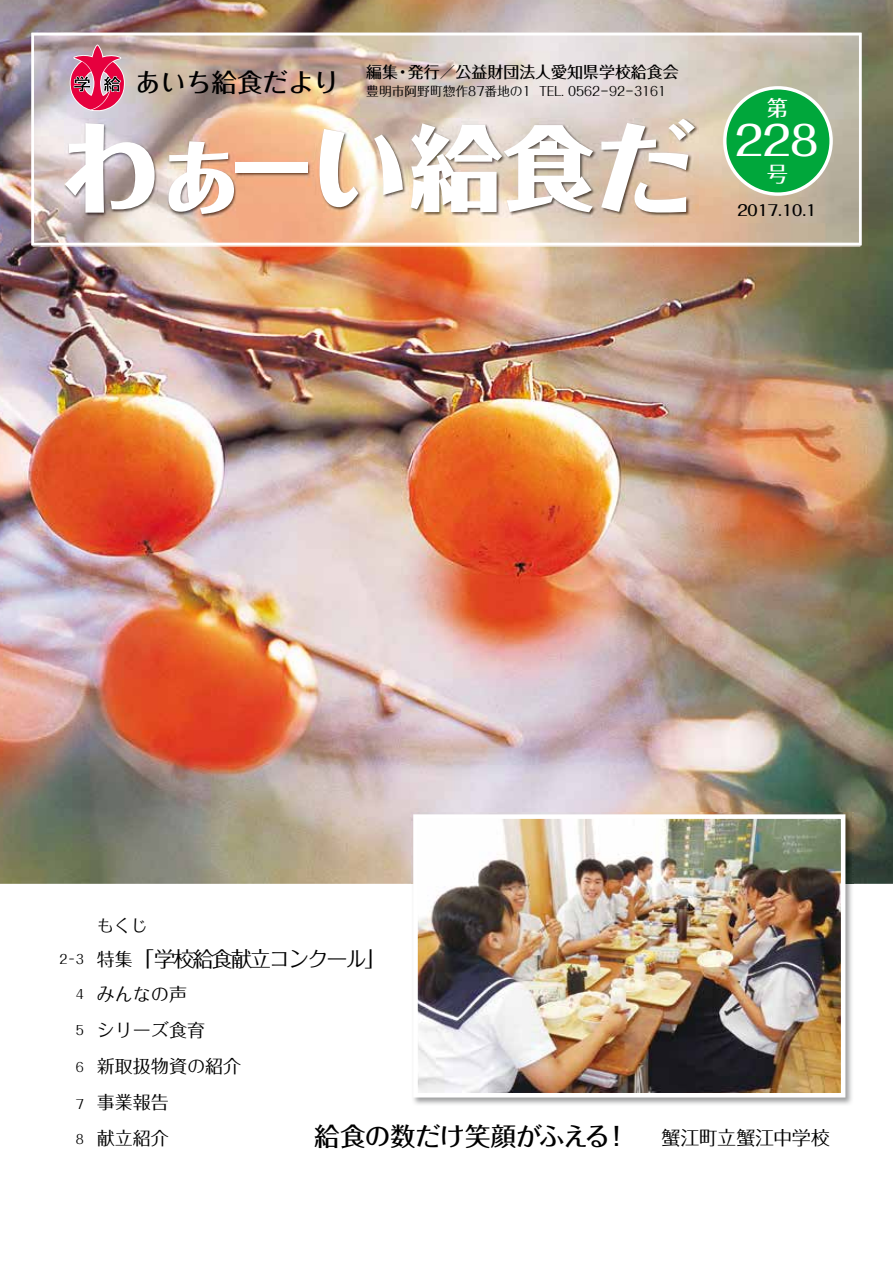
<style>
.page{position:relative;width:893px;height:1263px;background:#fff}
.page>*{position:absolute;margin:0;border:0;box-sizing:border-box;transform-origin:0 0}
.t1{font:100.95px "Folk Pro Heavy 90 pv RKSJ H";color:#fff}
.t2{font:40.35px "Folk Pro Medium 90 pv RKSJ H";color:#fff}
.t3{font:25.5px "Folk Pro Medium 90 pv RKSJ H";letter-spacing:-.005em;color:#000}
.t4{font:21.3px "Folk Pro Regular 90 pv RKSJ H";letter-spacing:-.1em;color:#000}
.t5{font:21.3px "Folk Pro Medium 90 pv RKSJ H";color:#fff}
.t6{font:19.2px "Folk Pro Regular 90 pv RKSJ H";letter-spacing:-.015em;color:#000}
.t7{font:18px/36.2px "Folk Pro Regular 90 pv RKSJ H";color:#000}
.t8{font:16.95px "Folk Pro Regular 90 pv RKSJ H";color:#000}
.t9{font:15.9px "Folk Pro Medium 90 pv RKSJ H";color:#000}
.t10{font:14.85px "Folk Pro Medium 90 pv RKSJ H";color:#000}
.t11{font:12.75px "Folk Pro Regular 90 pv RKSJ H";color:#000}
.s1{font-size:92.55px}
.s2{font-size:18px}
</style>
<div class="page">
<img style="left:0;top:0;width:893px;height:884px">
<img style="left:84px;top:245px;width:570px;height:2px">
<svg style="left:31px;top:33px;width:830px;height:212px;background:#d7c5b7"></svg>
<img style="left:64px;top:118px;width:634px;height:100px">
<div style="left:725px;top:88px;width:106px;height:106px;background:#00a73b;border-radius:50%"></div>
<div style="left:723px;top:86px;width:110px;height:110px;border:3px solid #fff;border-radius:50%"></div>
<svg style="left:69px;top:43px;width:57px;height:70px;background:#cd6381"></svg>
<img style="left:411px;top:812px;width:443px;height:293px">
<img style="left:419px;top:820px;width:420px;height:271px">
<div style="left:413px;top:814px;width:432px;height:283px;border:5px solid #fff"></div>
<h3 class="t3" style="left:135px;top:60px;width:206px">あいち給食だより</h3>
<p class="t9" style="left:366px;top:59px;width:314px">編集・発行／公益財団法人愛知県学校給食会</p>
<p class="t11" style="left:366px;top:81px;width:301px">豊明市阿野町惣作87番地の1 TEL. 0562－92－3161</p>
<h1 class="t1" style="left:60px;top:82px;width:638px">わぁーい<span class="s1">給食</span>だ</h1>
<h3 class="t5" style="left:767px;top:90px;width:23px">第</h3>
<h2 class="t2" style="left:735px;top:107px;width:85px">228</h2>
<h3 class="t5" style="left:767px;top:156px;width:23px">号</h3>
<p class="t10" style="left:737px;top:197px;width:81px">2017.10.1</p>
<h3 class="t8" style="left:97px;top:911px;width:53px">もくじ</h3>
<h3 class="t4" style="left:97px;top:941px;width:291px"><span class="s2">特集</span>「学校給食献立コンクール」</h3>
<h3 class="t7" style="left:97px;top:973px;width:146px">みんなの声<br>シリーズ食育<br>新取扱物資の紹介事業報告<br>献立紹介</h3>
<p class="t11" style="left:60px;top:948px;width:26px">2－3</p>
<p class="t11" style="left:76px;top:983px;width:10px">4</p>
<p class="t11" style="left:76px;top:1019px;width:10px">5</p>
<p class="t11" style="left:76px;top:1057px;width:10px">6</p>
<p class="t11" style="left:76px;top:1093px;width:10px">7</p>
<p class="t11" style="left:76px;top:1128px;width:10px">8</p>
<h3 class="t3" style="left:314px;top:1115px;width:317px">給食の数だけ笑顔がふえる！</h3>
<h3 class="t6" style="left:661px;top:1121px;width:170px">蟹江町立蟹江中学校</h3>
</div>
